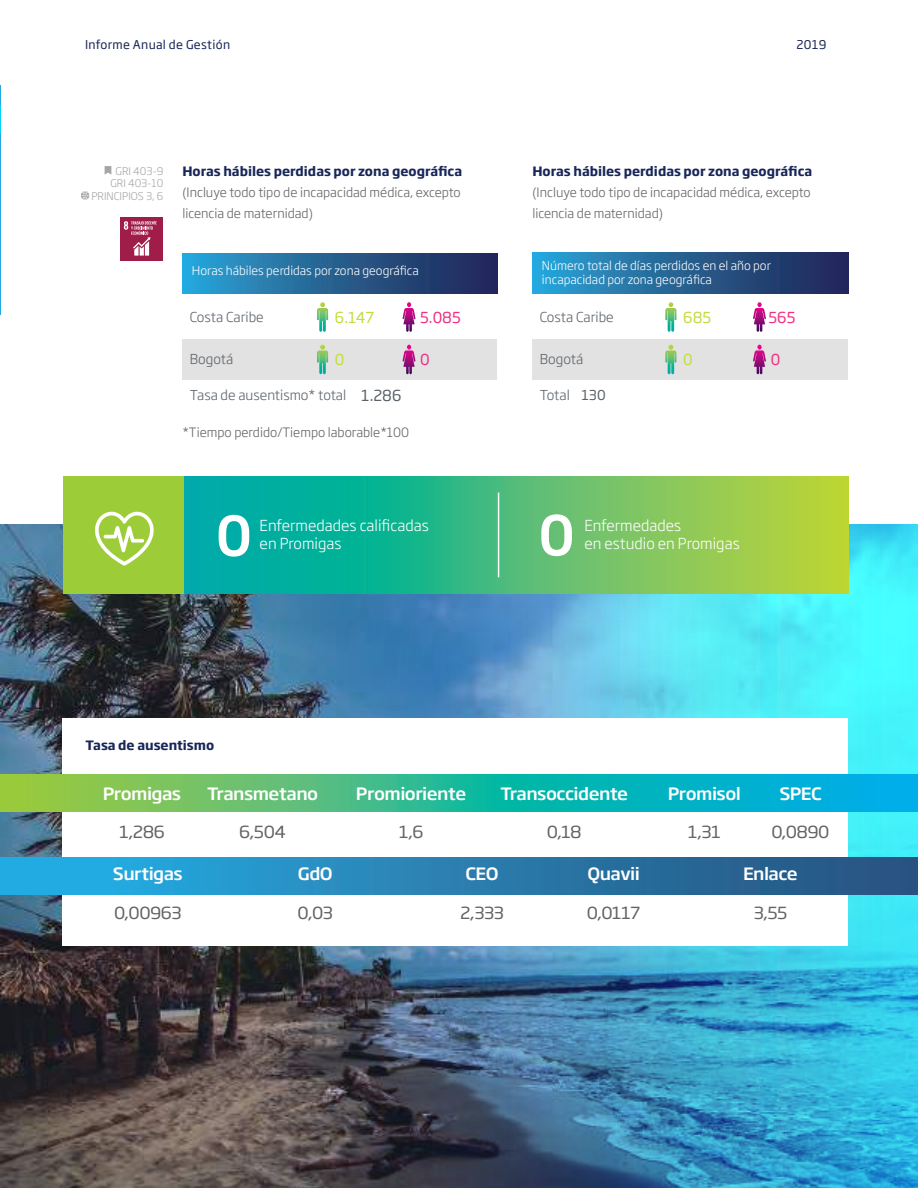
<style>
.page{position:relative;width:918px;height:1188px;background:#fff}
.page>*{position:absolute;margin:0;border:0;box-sizing:border-box;transform-origin:0 0}
.t1{font:500 54px "Soho Gothic Pro";color:#fff}
.t2{font:500 16.8px "Soho Gothic Pro";letter-spacing:-.03em;color:#fff;scale:1.07 1}
.t3{font:16.5px "Soho Gothic Pro";letter-spacing:-.03em;color:#656365;scale:1.07 1}
.t4{font:300 15px/18px "Soho Gothic Pro";color:#fff}
.t5{font:15px "Soho Gothic Pro";color:#c5db3e}
.t6{font:15px "Soho Gothic Pro";color:#f12e83}
.t7{font:15px "Soho Gothic Pro";color:#5a6269}
.t8{font:300 13.5px "Soho Gothic Pro";color:#5a6269}
.t9{font:13.5px "Soho Gothic Pro";color:#5a6269}
.t10{font:300 12.75px/21px "Soho Gothic Pro";color:#656365}
.t11{font:700 12.75px "Soho Gothic Pro";color:#192758}
.t12{font:300 12px/14.4px "Soho Gothic Pro";color:#fff}
.t13{font:12px "Soho Gothic Pro";letter-spacing:.025em;color:#192758}
.t14{font:300 10.5px/12.6px "Soho Gothic Pro";color:#a6a6a8;text-align:right}
</style>
<div class="page">
<img style="left:0;top:525px;width:918px;height:663px">
<div style="left:62px;top:718px;width:786px;height:228px;background:#fff"></div>
<hr style="left:0;top:85px;width:1px;height:230px;background:#23aae1">
<svg style="left:0;top:105px;width:1px;height:28px"></svg>
<div style="left:182px;top:339px;width:315px;height:40px;background:#e3e2e2"></div>
<svg style="left:317px;top:302px;width:11px;height:30px"></svg>
<svg style="left:317px;top:345px;width:11px;height:29px"></svg>
<svg style="left:403px;top:302px;width:12px;height:30px"></svg>
<svg style="left:403px;top:345px;width:12px;height:29px"></svg>
<div style="left:182px;top:253px;width:315px;height:40px;background:linear-gradient(to right,#2aa3d5,#221f50)"></div>
<svg style="left:105px;top:166px;width:6px;height:9px"></svg>
<svg style="left:81px;top:191px;width:8px;height:9px"></svg>
<div style="left:120px;top:218px;width:43px;height:43px;background:#a11d49"></div>
<svg style="left:124px;top:221px;width:33px;height:35px"></svg>
<svg style="left:183px;top:477px;width:665px;height:117px;background:#4fbd76"></svg>
<hr style="left:498px;top:493px;width:1px;height:84px;background:#fff">
<div style="left:532px;top:339px;width:316px;height:40px;background:#e3e2e2"></div>
<svg style="left:665px;top:302px;width:11px;height:30px"></svg>
<svg style="left:665px;top:345px;width:11px;height:29px"></svg>
<svg style="left:753px;top:302px;width:13px;height:30px"></svg>
<svg style="left:753px;top:345px;width:13px;height:29px"></svg>
<div style="left:532px;top:253px;width:316px;height:40px;background:linear-gradient(to right,#29a3d5,#222050)"></div>
<svg style="left:0;top:775px;width:918px;height:36px;background:#34b998"></svg>
<div style="left:0;top:858px;width:918px;height:36px;background:linear-gradient(to right,#25b2e9,#294f7c)"></div>
<div style="left:63px;top:477px;width:120px;height:117px;background:#9dcc39"></div>
<svg style="left:95px;top:512px;width:59px;height:54px"></svg>
<p class="t13" style="left:85px;top:35px;width:147px">Informe Anual de Gestión</p>
<p class="t13" style="left:797px;top:35px;width:31px">2019</p>
<p class="t14" style="left:91px;top:164px;width:74px">GRI 403-9<br>GRI 403-10<br>PRINCIPIOS 3, 6</p>
<p class="t11" style="left:532px;top:161px;width:281px">Horas hábiles perdidas por zona geográfica</p>
<p class="t11" style="left:182px;top:162px;width:281px">Horas hábiles perdidas por zona geográfica</p>
<p class="t10" style="left:182px;top:181px;width:280px">(Incluye todo tipo de incapacidad médica, excepto licencia de maternidad)</p>
<p class="t10" style="left:532px;top:181px;width:280px">(Incluye todo tipo de incapacidad médica, excepto licencia de maternidad)</p>
<p class="t12" style="left:192px;top:263px;width:228px">Horas hábiles perdidas por zona geográfica</p>
<p class="t12" style="left:542px;top:258px;width:231px">Número total de días perdidos en el año por incapacidad por zona geográfica</p>
<p class="t5" style="left:335px;top:306px;width:41px">6.147</p>
<p class="t5" style="left:335px;top:348px;width:11px">0</p>
<p class="t8" style="left:190px;top:307px;width:76px">Costa Caribe</p>
<p class="t8" style="left:190px;top:348px;width:45px">Bogotá</p>
<p class="t8" style="left:190px;top:385px;width:158px">Tasa de ausentismo* total</p>
<p class="t7" style="left:361px;top:384px;width:42px">1.286</p>
<p class="t6" style="left:420px;top:306px;width:42px">5.085</p>
<p class="t6" style="left:420px;top:348px;width:11px">0</p>
<p class="t8" style="left:540px;top:307px;width:76px">Costa Caribe</p>
<p class="t8" style="left:540px;top:348px;width:45px">Bogotá</p>
<p class="t8" style="left:540px;top:385px;width:31px">Total</p>
<p class="t9" style="left:581px;top:385px;width:26px">130</p>
<p class="t5" style="left:683px;top:306px;width:30px">685</p>
<p class="t5" style="left:683px;top:348px;width:11px">0</p>
<p class="t6" style="left:768px;top:306px;width:29px">565</p>
<p class="t6" style="left:771px;top:348px;width:11px">0</p>
<p class="t10" style="left:182px;top:421px;width:228px">*Tiempo perdido/Tiempo laborable*100</p>
<h1 class="t1" style="left:216px;top:493px;width:38px">0</h1>
<h1 class="t1" style="left:539px;top:493px;width:38px">0</h1>
<p class="t4" style="left:260px;top:516px;width:171px">Enfermedades calificadas en Promigas</p>
<p class="t4" style="left:584px;top:516px;width:99px">Enfermedades</p>
<p class="t4" style="left:584px;top:534px;width:157px">en estudio en Promigas</p>
<p class="t11" style="left:86px;top:735px;width:130px">Tasa de ausentismo</p>
<h2 class="t2" style="left:103px;top:780px;width:75px">Promigas</h2>
<p class="t3" style="left:119px;top:820px;width:44px">1,286</p>
<p class="t3" style="left:771px;top:820px;width:56px">0,0890</p>
<h2 class="t2" style="left:356px;top:780px;width:105px">Promioriente</h2>
<h2 class="t2" style="left:500px;top:780px;width:121px">Transoccidente</h2>
<h2 class="t2" style="left:668px;top:780px;width:70px">Promisol</h2>
<h2 class="t2" style="left:779px;top:780px;width:41px">SPEC</h2>
<h2 class="t2" style="left:207px;top:780px;width:105px">Transmetano</h2>
<p class="t3" style="left:239px;top:820px;width:45px">6,504</p>
<p class="t3" style="left:399px;top:820px;width:25px">1,6</p>
<p class="t3" style="left:547px;top:820px;width:34px">0,18</p>
<p class="t3" style="left:688px;top:820px;width:33px">1,31</p>
<h2 class="t2" style="left:113px;top:861px;width:67px">Surtigas</h2>
<p class="t3" style="left:114px;top:900px;width:65px">0,00963</p>
<h2 class="t2" style="left:298px;top:861px;width:34px">GdO</h2>
<h2 class="t2" style="left:743px;top:861px;width:53px">Enlace</h2>
<p class="t3" style="left:298px;top:900px;width:35px">0,03</p>
<p class="t3" style="left:587px;top:900px;width:51px">0,0117</p>
<h2 class="t2" style="left:587px;top:861px;width:51px">Quavii</h2>
<h2 class="t2" style="left:466px;top:861px;width:32px">CEO</h2>
<p class="t3" style="left:460px;top:900px;width:43px">2,333</p>
<p class="t3" style="left:753px;top:900px;width:33px">3,55</p>
</div>
